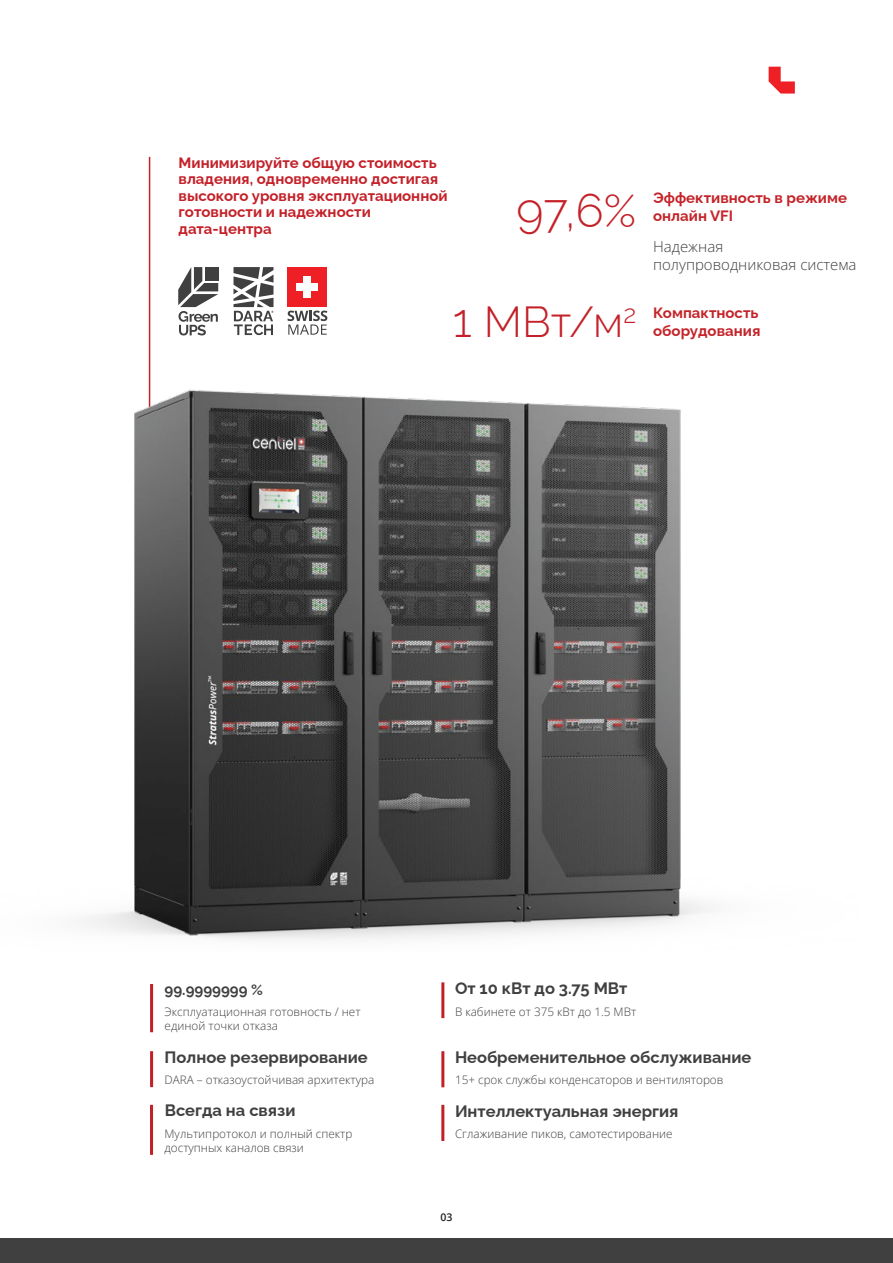
<style>
.page{position:relative;width:893px;height:1263px;background:#fff}
.page>*{position:absolute;margin:0;border:0;box-sizing:border-box;transform-origin:0 0}
.t1{font:300 46.5px "Raleway";color:#c42027}
.t2{font:300 43.5px "Raleway";color:#c42028}
.t3{font:700 16.5px "Raleway";color:#404041}
.t4{font:700 15px/16.5px "Raleway";color:#c42129}
.t5{font:300 15px "Open Sans";color:#404041}
.t6{font:700 15px/18px "Raleway";color:#c42429}
.t7{font:700 15px/18px "Raleway";color:#c4242a}
.t8{font:700 15px "Raleway";color:#404041}
.t9{font:300 11.7px/14.1px "Open Sans";color:#404041}
.t10{font:600 10.5px "Open Sans";color:#231f20}
.s1{font-size:46.5px}
</style>
<div class="page">
<div style="left:0;top:1239px;width:893px;height:24px;background:#404041"></div>
<svg style="left:769px;top:67px;width:26px;height:27px"></svg>
<hr style="left:149px;top:157px;width:1px;height:407px;background:#c42026">
<div style="left:287px;top:267px;width:40px;height:40px;background:#ee2026"></div>
<div style="left:296px;top:283px;width:22px;height:8px;background:#fff"></div>
<div style="left:304px;top:276px;width:7px;height:22px;background:#fff"></div>
<svg style="left:288px;top:311px;width:39px;height:24px"></svg>
<svg style="left:233px;top:267px;width:41px;height:68px"></svg>
<svg style="left:178px;top:267px;width:40px;height:68px"></svg>
<div style="left:205px;top:267px;width:13px;height:13px;background:#404041"></div>
<hr style="left:150px;top:984px;width:3px;height:48px;background:#c32025">
<hr style="left:150px;top:1105px;width:3px;height:50px;background:#c32025">
<hr style="left:150px;top:1051px;width:3px;height:36px;background:#c32025">
<hr style="left:441px;top:1051px;width:3px;height:36px;background:#c32025">
<hr style="left:441px;top:1105px;width:3px;height:36px;background:#c32025">
<hr style="left:441px;top:982px;width:3px;height:36px;background:#c32025">
<img style="left:83px;top:371px;width:627px;height:569px">
<p class="t4" style="left:179px;top:153px;width:271px">Минимизируйте общую стоимость владения, одновременно достигая высокого уровня эксплуатационной готовности и надежности</p>
<p class="t4" style="left:179px;top:219px;width:95px">дата-центра</p>
<p class="t1" style="left:517px;top:174px;width:121px">97,6%</p>
<p class="t2" style="left:453px;top:287px;width:185px"><span class="s1">1</span> МВт/м<sup>2</sup></p>
<p class="t6" style="left:653px;top:187px;width:195px">Эффективность в режиме онлайн VFI</p>
<p class="t5" style="left:653px;top:237px;width:72px">Надежная</p>
<p class="t5" style="left:653px;top:255px;width:205px">полупроводниковая система</p>
<p class="t7" style="left:653px;top:302px;width:109px">Компактность оборудования</p>
<p class="t8" style="left:165px;top:978px;width:100px">99.9999999 %</p>
<p class="t9" style="left:165px;top:1004px;width:197px">Эксплуатационная готовность / нет единой точки отказа</p>
<p class="t3" style="left:455px;top:976px;width:174px">От 10 кВт до 3.75 МВт</p>
<p class="t9" style="left:455px;top:1004px;width:183px">В кабинете от 375 кВт до 1.5 МВт</p>
<p class="t3" style="left:165px;top:1044px;width:205px">Полное резервирование</p>
<p class="t3" style="left:455px;top:1044px;width:298px">Необременительное обслуживание</p>
<p class="t3" style="left:165px;top:1098px;width:132px">Всегда на связи</p>
<p class="t3" style="left:455px;top:1098px;width:225px">Интеллектуальная энергия</p>
<p class="t9" style="left:455px;top:1073px;width:270px">15+ срок службы конденсаторов и вентиляторов</p>
<p class="t9" style="left:165px;top:1073px;width:211px">DARA – отказоустойчивая архитектура</p>
<p class="t9" style="left:165px;top:1126px;width:189px">Мультипротокол и полный спектр доступных каналов связи</p>
<p class="t9" style="left:455px;top:1126px;width:219px">Сглаживание пиков, самотестирование</p>
<p class="t10" style="left:440px;top:1210px;width:14px">03</p>
</div>
